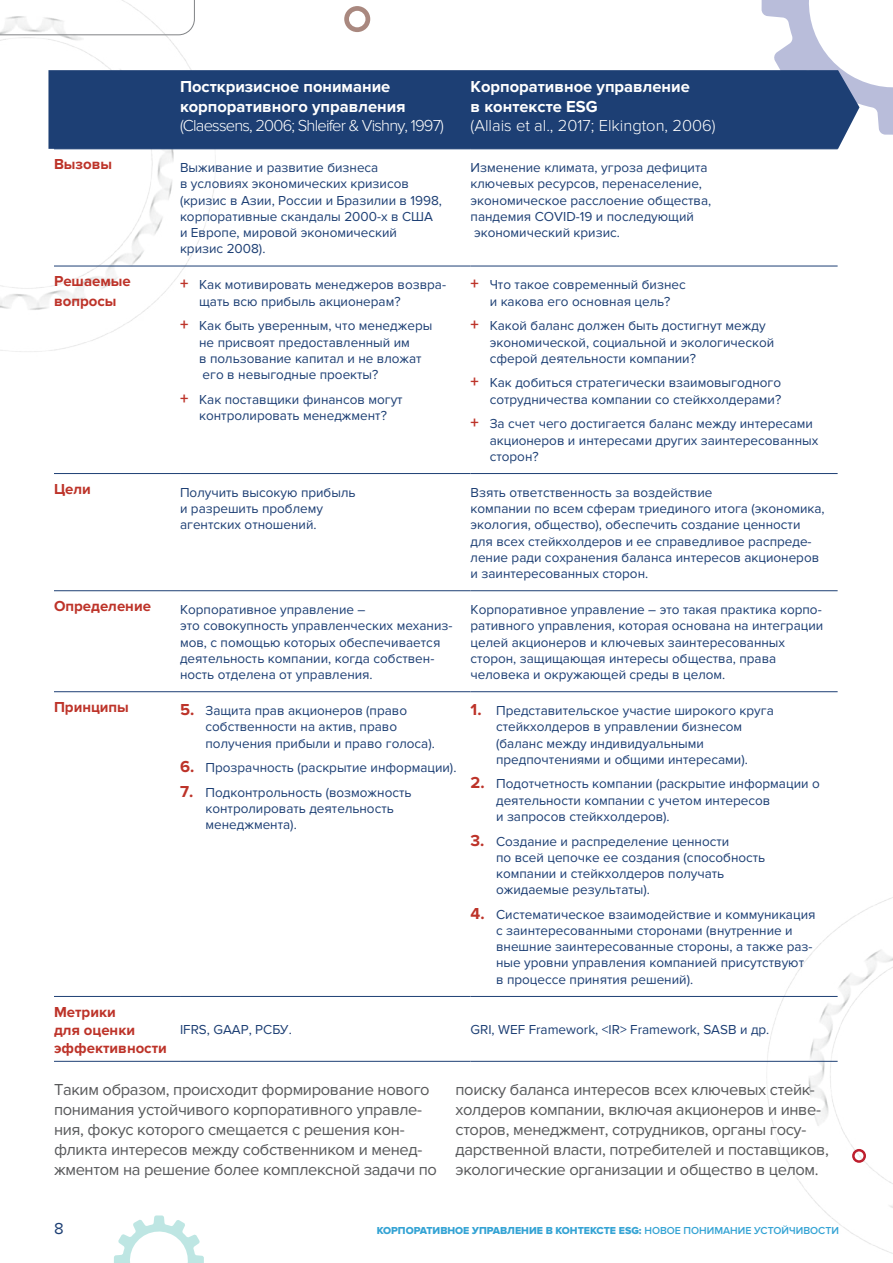
<style>
.page{position:relative;width:893px;height:1263px;background:#fff}
.page>*{position:absolute;margin:0;border:0;box-sizing:border-box;transform-origin:0 0}
.t1{font:16.5px/19.8px "Proxima Nova";letter-spacing:-.02em;color:#58595b}
.t2{font:700 16.5px/19.8px "Proxima Nova";color:#fff}
.t3{font:300 16.5px "Proxima Nova";letter-spacing:-.05em;color:#fff}
.t4{font:300 16.5px "Proxima Nova";color:#fff}
.t5{font:16.5px "Proxima Nova";color:#1d3f74}
.t6{font:700 15px/18px "Proxima Nova";color:#bd3329}
.t7{font:13.5px/16.2px "Proxima Nova";color:#1d3f74}
.t8{font:10.5px "Proxima Nova Extrabld";color:#34a3d4}
.s1{font-weight:700;font-size:16.5px;color:#bd3329}
.s2{font-family:"Proxima Nova";font-weight:600}
</style>
<div class="page">
<svg style="left:762px;top:0;width:131px;height:135px"></svg>
<svg style="left:114px;top:1215px;width:90px;height:48px"></svg>
<img style="left:0;top:36px;width:270px;height:316px">
<img style="left:713px;top:897px;width:180px;height:357px">
<svg style="left:0;top:0;width:195px;height:36px"></svg>
<svg style="left:344px;top:6px;width:26px;height:26px"></svg>
<div style="left:48px;top:70px;width:811px;height:79px;background:#1d3f74"></div>
<hr style="left:54px;top:148px;width:126px;height:1px;background:#1d3f74">
<hr style="left:180px;top:148px;width:291px;height:1px;background:#1d3f74">
<hr style="left:471px;top:148px;width:367px;height:1px;background:#1d3f74">
<hr style="left:54px;top:266px;width:126px;height:1px;background:#1d3f74">
<hr style="left:180px;top:266px;width:291px;height:1px;background:#1d3f74">
<hr style="left:471px;top:266px;width:367px;height:1px;background:#1d3f74">
<hr style="left:54px;top:473px;width:126px;height:1px;background:#1d3f74">
<hr style="left:180px;top:473px;width:291px;height:1px;background:#1d3f74">
<hr style="left:471px;top:473px;width:367px;height:1px;background:#1d3f74">
<hr style="left:54px;top:590px;width:126px;height:1px;background:#1d3f74">
<hr style="left:180px;top:590px;width:291px;height:1px;background:#1d3f74">
<hr style="left:471px;top:590px;width:367px;height:1px;background:#1d3f74">
<hr style="left:54px;top:691px;width:126px;height:1px;background:#1d3f74">
<hr style="left:180px;top:691px;width:291px;height:1px;background:#1d3f74">
<hr style="left:471px;top:691px;width:367px;height:1px;background:#1d3f74">
<hr style="left:54px;top:996px;width:126px;height:1px;background:#1d3f74">
<hr style="left:180px;top:996px;width:291px;height:1px;background:#1d3f74">
<hr style="left:471px;top:996px;width:367px;height:1px;background:#1d3f74">
<hr style="left:54px;top:1061px;width:126px;height:1px;background:#1d3f74">
<hr style="left:180px;top:1061px;width:291px;height:1px;background:#1d3f74">
<hr style="left:471px;top:1061px;width:367px;height:1px;background:#1d3f74">
<p class="t2" style="left:180px;top:77px;width:227px">Посткризисное понимание корпоративного управления</p>
<p class="t3" style="left:180px;top:116px;width:266px">(Claessens, 2006; Shleifer &amp; Vishny, 1997)</p>
<p class="t2" style="left:471px;top:77px;width:221px">Корпоративное управление в контексте ESG</p>
<p class="t4" style="left:471px;top:116px;width:246px">(Allais et al., 2017; Elkington, 2006)</p>
<p class="t6" style="left:54px;top:156px;width:60px">Вызовы</p>
<p class="t7" style="left:180px;top:160px;width:264px">Выживание и развитие бизнеса<br>в условиях экономических кризисов (кризис в Азии, России и Бразилии в 1998, корпоративные скандалы 2000-х в США и Европе, мировой экономический кризис 2008).</p>
<p class="t7" style="left:471px;top:160px;width:242px">Изменение климата, угроза дефицита ключевых ресурсов, перенаселение, экономическое расслоение общества, пандемия COVID-19 и последующий экономический кризис.</p>
<p class="t6" style="left:54px;top:272px;width:78px;line-height:19.8px">Решаемые вопросы</p>
<p class="t7" style="left:199px;top:277px;width:248px;text-indent:-19px"><span class="s1">+</span> Как мотивировать менеджеров возвра&shy;щать всю прибыль акционерам?</p>
<p class="t7" style="left:199px;top:318px;width:235px;text-indent:-19px"><span class="s1">+</span> Как быть уверенным, что менеджеры не присвоят предоставленный им<br>в пользование капитал и не вложат его в невыгодные проекты?</p>
<p class="t7" style="left:180px;top:391px;width:224px;text-align:center"><span class="s1">+</span> Как поставщики финансов могут контролировать менеджмент?</p>
<p class="t7" style="left:471px;top:277px;width:217px;text-align:center"><span class="s1">+</span> Что такое современный бизнес и какова его основная цель?</p>
<p class="t7" style="left:490px;top:318px;width:286px;text-indent:-19px"><span class="s1">+</span> Какой баланс должен быть достигнут между экономической, социальной и экологической сферой деятельности компании?</p>
<p class="t7" style="left:471px;top:375px;width:312px;text-align:right"><span class="s1">+</span> Как добиться стратегически взаимовыгодного сотрудничества компании со стейкхолдерами?</p>
<p class="t7" style="left:490px;top:416px;width:330px;text-indent:-19px"><span class="s1">+</span> За счет чего достигается баланс между интересами акционеров и интересами других заинтересованных сторон?</p>
<p class="t6" style="left:54px;top:480px;width:38px">Цели</p>
<p class="t7" style="left:180px;top:485px;width:177px">Получить высокую прибыль и разрешить проблему агентских отношений.</p>
<p class="t7" style="left:471px;top:485px;width:356px">Взять ответственность за воздействие<br>компании по всем сферам триединого итога (экономика, экология, общество), обеспечить создание ценности для всех стейкхолдеров и ее справедливое распреде&shy;ление ради сохранения баланса интересов акционеров и заинтересованных сторон.</p>
<p class="t6" style="left:54px;top:597px;width:99px">Определение</p>
<p class="t7" style="left:180px;top:602px;width:274px">Корпоративное управление –<br>это совокупность управленческих механиз&shy;мов, с помощью которых обеспечивается деятельность компании, когда собствен&shy;ность отделена от управления.</p>
<p class="t7" style="left:471px;top:602px;width:354px">Корпоративное управление – это такая практика корпо&shy;ративного управления, которая основана на интеграции целей акционеров и ключевых заинтересованных сторон, защищающая интересы общества, права человека и окружающей среды в целом.</p>
<p class="t6" style="left:54px;top:698px;width:76px">Принципы</p>
<p class="t7" style="left:206px;top:703px;width:231px;text-indent:-26px"><span class="s1">5.</span> Защита прав акционеров (право собственности на актив, право получения прибыли и право голоса).</p>
<p class="t7" style="left:180px;top:760px;width:278px"><span class="s1">6.</span> Прозрачность (раскрытие информации).</p>
<p class="t7" style="left:206px;top:784px;width:208px;text-indent:-26px"><span class="s1">7.</span> Подконтрольность (возможность контролировать деятельность менеджмента).</p>
<p class="t7" style="left:496px;top:703px;width:279px;text-indent:-26px"><span class="s1">1.</span> Представительское участие широкого круга стейкхолдеров в управлении бизнесом (баланс между индивидуальными предпочтениями и общими интересами).</p>
<p class="t7" style="left:496px;top:776px;width:325px;text-indent:-26px"><span class="s1">2.</span> Подотчетность компании (раскрытие информации о деятельности компании с учетом интересов<br>и запросов стейкхолдеров).</p>
<p class="t7" style="left:496px;top:833px;width:271px;text-indent:-26px"><span class="s1">3.</span> Создание и распределение ценности<br>по всей цепочке ее создания (способность компании и стейкхолдеров получать ожидаемые результаты).</p>
<p class="t7" style="left:496px;top:906px;width:321px;text-indent:-26px"><span class="s1">4.</span> Систематическое взаимодействие и коммуникация с заинтересованными сторонами (внутренние и внешние заинтересованные стороны, а также раз&shy;ные уровни управления компанией присутствуют<br>в процессе принятия решений).</p>
<p class="t6" style="left:54px;top:1003px;width:114px">Метрики<br>для оценки эффективности</p>
<p class="t7" style="left:180px;top:1022px;width:113px">IFRS, GAAP, РСБУ.</p>
<p class="t7" style="left:471px;top:1022px;width:300px">GRI, WEF Framework, &lt;IR&gt; Framework, SASB и др.</p>
<p class="t1" style="left:54px;top:1080px;width:385px">Таким образом, происходит формирование нового понимания устойчивого корпоративного управле&shy;ния, фокус которого смещается с решения кон&shy;фликта интересов между собственником и менед&shy;жментом на решение более комплексной задачи по</p>
<p class="t1" style="left:455px;top:1080px;width:375px">поиску баланса интересов всех ключевых стейк&shy;холдеров компании, включая акционеров и инве&shy;сторов, менеджмент, сотрудников, органы госу&shy;дарственной власти, потребителей и поставщиков, экологические организации и общество в целом.</p>
<p class="t5" style="left:54px;top:1219px;width:11px">8</p>
<p class="t8" style="left:377px;top:1225px;width:464px">КОРПОРАТИВНОЕ УПРАВЛЕНИЕ В КОНТЕКСТЕ ESG: <span class="s2">НОВОЕ ПОНИМАНИЕ УСТОЙЧИВОСТИ</span></p>
</div>
